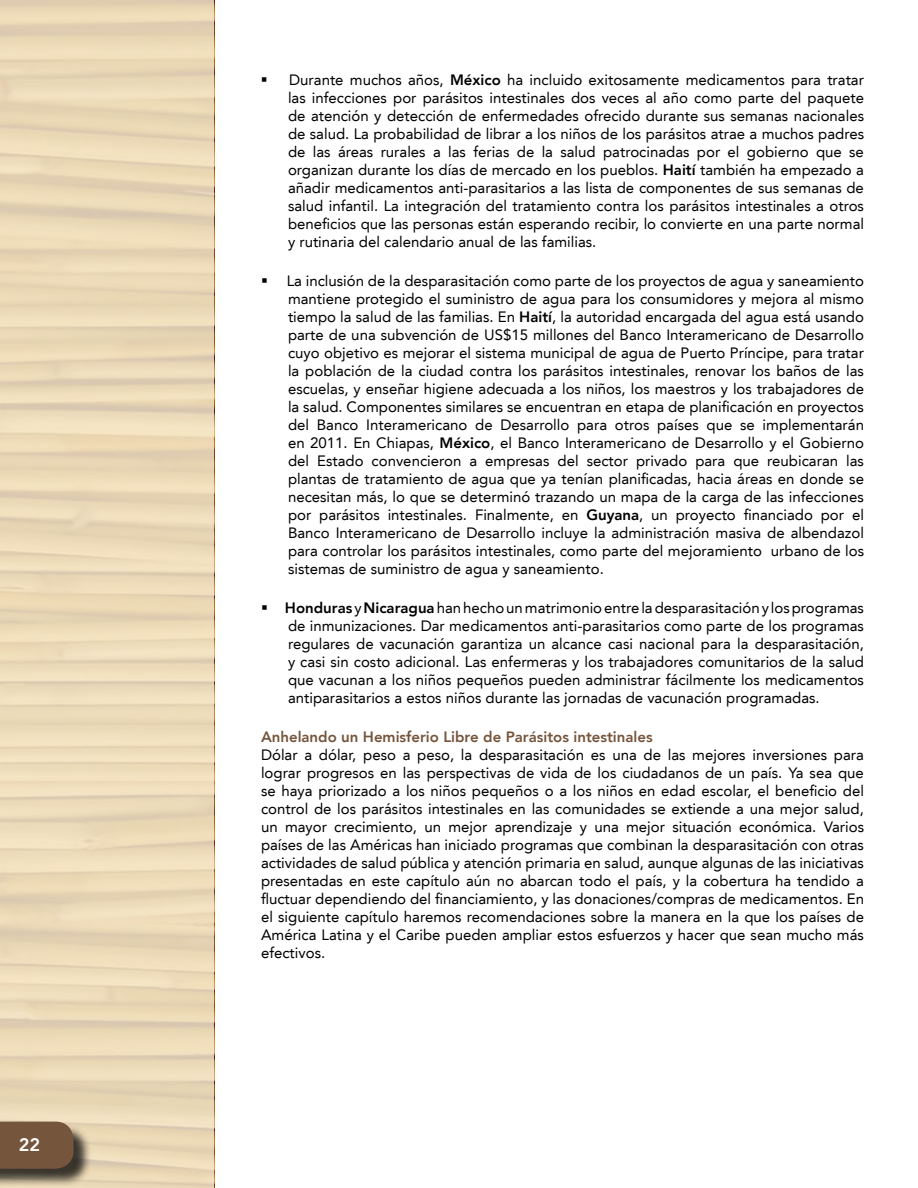
<style>
.page{position:relative;width:918px;height:1188px;background:#fff}
.page>*{position:absolute;margin:0;border:0;box-sizing:border-box;transform-origin:0 0}
.t1{font:800 18px "Avenir LT";color:#fff}
.t2{font:15px/18px "Avenir LT";color:#000;text-align:justify}
.t3{font:800 15px "Avenir LT";color:#75553c}
.s1{font-weight:800}
</style>
<div class="page">
<svg style="left:0;top:0;width:214px;height:1188px;background:#ead8b7"></svg>
<div style="left:0;top:1124px;width:92px;height:64px;background:#000;opacity:.75"></div>
<div style="left:0;top:1122px;width:73px;height:47px;background:#75553c"></div>
<p class="t1" style="left:19px;top:1134px;width:23px">22</p>
<p class="t2" style="left:288px;top:71px;width:578px;text-indent:-27px">▪ Durante muchos años, <span class="s1">México</span> ha incluido exitosamente medicamentos para tratar las infecciones por parásitos intestinales dos veces al año como parte del paquete de atención y detección de enfermedades ofrecido durante sus semanas nacionales de salud. La probabilidad de librar a los niños de los parásitos atrae a muchos padres de las áreas rurales a las ferias de la salud patrocinadas por el gobierno que se organizan durante los días de mercado en los pueblos. <span class="s1">Haití</span> también ha empezado a añadir medicamentos anti-parasitarios a las lista de componentes de sus semanas de salud infantil. La integración del tratamiento contra los parásitos intestinales a otros beneficios que las personas están esperando recibir, lo convierte en una parte normal y rutinaria del calendario anual de las familias.</p>
<p class="t2" style="left:288px;top:272px;width:578px;text-indent:-27px">▪ La inclusión de la desparasitación como parte de los proyectos de agua y saneamiento mantiene protegido el suministro de agua para los consumidores y mejora al mismo tiempo la salud de las familias. En <span class="s1">Haití</span>, la autoridad encargada del agua está usando parte de una subvención de US$15 millones del Banco Interamericano de Desarrollo cuyo objetivo es mejorar el sistema municipal de agua de Puerto Príncipe, para tratar la población de la ciudad contra los parásitos intestinales, renovar los baños de las escuelas, y enseñar higiene adecuada a los niños, los maestros y los trabajadores de la salud. Componentes similares se encuentran en etapa de planificación en proyectos del Banco Interamericano de Desarrollo para otros países que se implementarán en 2011. En Chiapas, <span class="s1">México</span>, el Banco Interamericano de Desarrollo y el Gobierno del Estado convencieron a empresas del sector privado para que reubicaran las plantas de tratamiento de agua que ya tenían planificadas, hacia áreas en donde se necesitan más, lo que se determinó trazando un mapa de la carga de las infecciones por parásitos intestinales. Finalmente, en <span class="s1">Guyana</span>, un proyecto financiado por el Banco Interamericano de Desarrollo incluye la administración masiva de albendazol para controlar los parásitos intestinales, como parte del mejoramiento urbano de los sistemas de suministro de agua y saneamiento.</p>
<p class="t2" style="left:288px;top:599px;width:578px;text-indent:-27px">▪ <span class="s1">Honduras</span> y <span class="s1">Nicaragua</span> han hecho un matrimonio entre la desparasitación y los programas de inmunizaciones. Dar medicamentos anti-parasitarios como parte de los programas regulares de vacunación garantiza un alcance casi nacional para la desparasitación, y casi sin costo adicional. Las enfermeras y los trabajadores comunitarios de la salud que vacunan a los niños pequeños pueden administrar fácilmente los medicamentos antiparasitarios a estos niños durante las jornadas de vacunación programadas.</p>
<p class="t3" style="left:261px;top:728px;width:393px">Anhelando un Hemisferio Libre de Parásitos intestinales</p>
<p class="t2" style="left:261px;top:746px;width:605px">Dólar a dólar, peso a peso, la desparasitación es una de las mejores inversiones para lograr progresos en las perspectivas de vida de los ciudadanos de un país. Ya sea que se haya priorizado a los niños pequeños o a los niños en edad escolar, el beneficio del control de los parásitos intestinales en las comunidades se extiende a una mejor salud, un mayor crecimiento, un mejor aprendizaje y una mejor situación económica. Varios países de las Américas han iniciado programas que combinan la desparasitación con otras actividades de salud pública y atención primaria en salud, aunque algunas de las iniciativas presentadas en este capítulo aún no abarcan todo el país, y la cobertura ha tendido a fluctuar dependiendo del financiamiento, y las donaciones/compras de medicamentos. En el siguiente capítulo haremos recomendaciones sobre la manera en la que los países de América Latina y el Caribe pueden ampliar estos esfuerzos y hacer que sean mucho más efectivos.</p>
</div>
